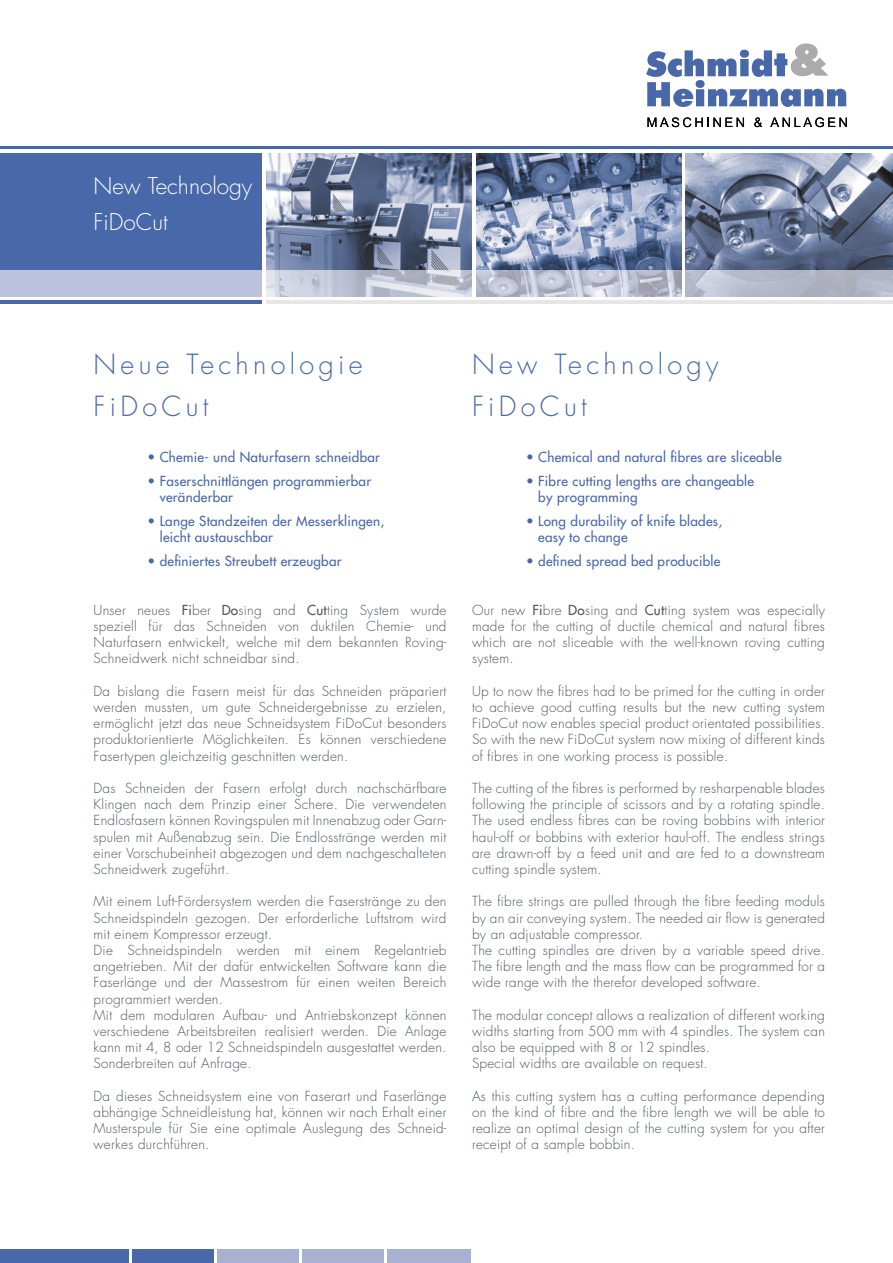
<style>
.page{position:relative;width:893px;height:1263px;background:#fff}
.page>*{position:absolute;margin:0;border:0;box-sizing:border-box;transform-origin:0 0}
.t1{font:300 27px/42px "Futura";letter-spacing:.16em;color:#4868aa}
.t2{font:300 22.5px/36px "Futura";color:#fff}
.t3{font:300 13.5px/16.2px "Futura";letter-spacing:.02em;color:#4d5760;text-align:justify}
.t4{font:13.5px "Futura";letter-spacing:.02em;color:#4868aa}
.s1{color:#fff}
.s2{font-weight:400}
</style>
<div class="page">
<div style="left:0;top:149px;width:264px;height:149px;background:#4868aa"></div>
<img style="left:266px;top:153px;width:206px;height:117px">
<svg style="left:476px;top:153px;width:206px;height:117px;background:#7c8bac"></svg>
<svg style="left:685px;top:153px;width:208px;height:117px;background:#78849e"></svg>
<div style="left:131px;top:1249px;width:340px;height:14px;background:#a9b1d3"></div>
<div style="left:131px;top:1249px;width:85px;height:14px;background:#4868aa"></div>
<svg style="left:215px;top:1249px;width:2px;height:14px"></svg>
<svg style="left:385px;top:1249px;width:2px;height:14px"></svg>
<div style="left:0;top:1249px;width:131px;height:14px;background:#4868aa"></div>
<svg style="left:130px;top:1249px;width:2px;height:14px"></svg>
<svg style="left:300px;top:1249px;width:2px;height:14px"></svg>
<img style="left:685px;top:270px;width:208px;height:27px">
<img style="left:476px;top:270px;width:206px;height:27px">
<div style="left:0;top:270px;width:264px;height:28px;background:#bcc2de"></div>
<img style="left:266px;top:270px;width:206px;height:27px">
<hr style="left:0;top:146px;width:893px;height:3px;background:#4868aa">
<hr style="left:0;top:297px;width:893px;height:3px;background:#fff">
<hr style="left:0;top:149px;width:893px;height:3px;background:#fff">
<hr style="left:0;top:300px;width:263px;height:3px;background:#4868aa">
<hr style="left:265px;top:300px;width:628px;height:3px;background:#e6e6e6">
<hr style="left:262px;top:151px;width:3px;height:154px;background:#fff">
<svg style="left:646px;top:43px;width:200px;height:64px"></svg>
<svg style="left:647px;top:117px;width:97px;height:10px"></svg>
<svg style="left:754px;top:117px;width:8px;height:10px"></svg>
<svg style="left:770px;top:117px;width:77px;height:10px"></svg>
<h2 class="t2" style="left:94px;top:169px;width:160px">New Technology<br>FiDoCut</h2>
<h1 class="t1" style="left:94px;top:343px;width:271px">Neue Technologie<br>FiDoCut</h1>
<p class="t4" style="left:148px;top:448px;width:234px">• Chemie- und Naturfasern schneidbar</p>
<p class="t4" style="left:148px;top:472px;width:225px">• Faserschnittlängen programmierbar</p>
<p class="t4" style="left:148px;top:488px;width:87px"><span class="s1">•</span> veränderbar</p>
<p class="t4" style="left:148px;top:512px;width:238px">• Lange Standzeiten der Messerklingen,</p>
<p class="t4" style="left:148px;top:529px;width:127px"><span class="s1">•</span> leicht austauschbar</p>
<p class="t4" style="left:148px;top:553px;width:196px">• definiertes Streubett erzeugbar</p>
<p class="t3" style="left:94px;top:602px;width:354px">Unser neues <span class="s2">Fi</span>ber <span class="s2">Do</span>sing and <span class="s2">Cut</span>ting System wurde speziell für das Schneiden von duktilen Chemie- und Naturfasern entwickelt, welche mit dem bekannten Roving-Schneidwerk nicht schneidbar sind.</p>
<p class="t3" style="left:94px;top:683px;width:354px">Da bislang die Fasern meist für das Schneiden präpariert werden mussten, um gute Schneidergebnisse zu erzielen, ermöglicht jetzt das neue Schneidsystem FiDoCut besonders produktorientierte Möglichkeiten. Es können verschiedene Fasertypen gleichzeitig geschnitten werden.</p>
<p class="t3" style="left:94px;top:780px;width:354px">Das Schneiden der Fasern erfolgt durch nachschärfbare Klingen nach dem Prinzip einer Schere. Die verwendeten Endlosfasern können Rovingspulen mit Innenabzug oder Garn&shy;spulen mit Außenabzug sein. Die Endlosstränge werden mit einer Vorschubeinheit abgezogen und dem nachgeschalteten Schneidwerk zugeführt.</p>
<p class="t3" style="left:94px;top:894px;width:354px;text-align:left">Mit einem Luft-Fördersystem werden die Faserstränge zu den Schneidspindeln gezogen. Der erforderliche Luftstrom wird mit einem Kompressor erzeugt.<br>Die Schneidspindeln werden mit einem Regelantrieb angetrieben. Mit der dafür entwickelten Software kann die Faserlänge und der Massestrom für einen weiten Bereich programmiert werden.<br>Mit dem modularen Aufbau- und Antriebskonzept können verschiedene Arbeitsbreiten realisiert werden. Die Anlage kann mit 4, 8 oder 12 Schneidspindeln ausgestattet werden.<br>Sonderbreiten auf Anfrage.</p>
<p class="t3" style="left:94px;top:1088px;width:354px">Da dieses Schneidsystem eine von Faserart und Faserlänge abhängige Schneidleistung hat, können wir nach Erhalt einer Musterspule für Sie eine optimale Auslegung des Schneid&shy;werkes durchführen.</p>
<h1 class="t1" style="left:472px;top:343px;width:248px">New Technology<br>FiDoCut</h1>
<p class="t4" style="left:526px;top:448px;width:257px">• Chemical and natural fibres are sliceable</p>
<p class="t4" style="left:526px;top:472px;width:230px">• Fibre cutting lengths are changeable</p>
<p class="t4" style="left:526px;top:488px;width:113px"><span class="s1">•</span> by programming</p>
<p class="t4" style="left:526px;top:512px;width:198px">• Long durability of knife blades,</p>
<p class="t4" style="left:526px;top:529px;width:103px"><span class="s1">•</span> easy to change</p>
<p class="t4" style="left:526px;top:553px;width:196px">• defined spread bed producible</p>
<p class="t3" style="left:472px;top:602px;width:354px">Our new <span class="s2">Fi</span>bre <span class="s2">Do</span>sing and <span class="s2">Cut</span>ting system was especially made for the cutting of ductile chemical and natural fibres which are not sliceable with the well-known roving cutting system.</p>
<p class="t3" style="left:472px;top:683px;width:354px">Up to now the fibres had to be primed for the cutting in order to achieve good cutting results but the new cutting system FiDoCut now enables special product orientated possibilities.<br>So with the new FiDoCut system now mixing of different kinds of fibres in one working process is possible.</p>
<p class="t3" style="left:472px;top:780px;width:354px">The cutting of the fibres is performed by resharpenable blades following the principle of scissors and by a rotating spindle.<br>The used endless fibres can be roving bobbins with interior haul-off or bobbins with exterior haul-off. The endless strings are drawn-off by a feed unit and are fed to a downstream cutting spindle system.</p>
<p class="t3" style="left:472px;top:894px;width:354px;text-align:left">The fibre strings are pulled through the fibre feeding moduls by an air conveying system. The needed air flow is generated by an adjustable compressor.<br>The cutting spindles are driven by a variable speed drive.<br>The fibre length and the mass flow can be programmed for a wide range with the therefor developed software.</p>
<p class="t3" style="left:472px;top:1007px;width:354px;text-align:left">The modular concept allows a realization of different working widths starting from 500 mm with 4 spindles. The system can also be equipped with 8 or 12 spindles.<br>Special widths are available on request.</p>
<p class="t3" style="left:472px;top:1088px;width:354px">As this cutting system has a cutting performance depending on the kind of fibre and the fibre length we will be able to realize an optimal design of the cutting system for you after receipt of a sample bobbin.</p>
</div>
